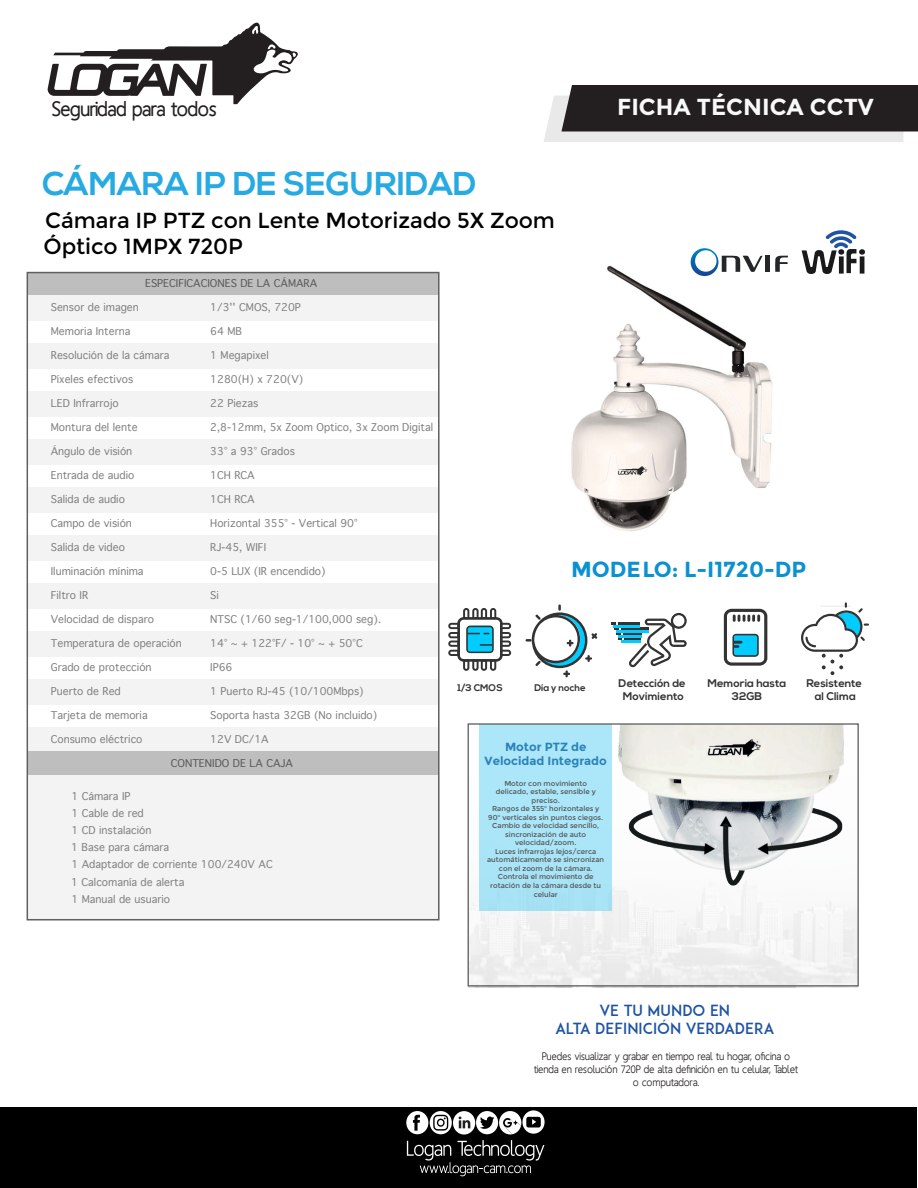
<style>
.page{position:relative;width:918px;height:1188px;background:#fff}
.page>*{position:absolute;margin:0;border:0;box-sizing:border-box;transform-origin:0 0}
.t1{font:700 33px "Nexa";color:#27aae1}
.t2{font:700 23.1px "Montserrat";color:#f8f8f9}
.t3{font:21.75px/26.1px "Montserrat";letter-spacing:-.005em;color:#000}
.t4{font:700 21.75px "Montserrat";color:#0b91d0}
.t5{font:700 20.85px "Homizio";color:#231f20}
.t6{font:15.3px/18.3px "ADAM.CGPRO";color:#1f53a4;text-align:center}
.t7{font:700 11.85px/14.2px "Montserrat";color:#2c82b8;text-align:center}
.t8{font:700 11.1px/13.4px "Nexa";color:#333;text-align:center}
.t9{font:10.95px/13px "Homizio";letter-spacing:.03em;color:#231f20;text-align:center;scale:.96 1}
.t10{font:10.35px/17.1px "Geneva";color:#808080}
.t11{font:10.35px "Geneva";color:#5a5a5a}
.t12{font:700 9.6px "Nexa";color:#333}
.t13{font:7.05px/8.6px "Montserrat";color:#515556;text-align:center}
</style>
<div class="page">
<svg style="left:47px;top:22px;width:251px;height:82px"></svg>
<svg style="left:544px;top:85px;width:374px;height:57px;background:#524e4f"></svg>
<div style="left:0;top:1107px;width:916px;height:81px;background:#000"></div>
<svg style="left:407px;top:1140px;width:137px;height:36px"></svg>
<svg style="left:406px;top:1111px;width:46px;height:23px"></svg>
<svg style="left:476px;top:1110px;width:69px;height:24px"></svg>
<svg style="left:453px;top:1111px;width:22px;height:24px"></svg>
<svg style="left:459px;top:1116px;width:11px;height:12px"></svg>
<svg style="left:526px;top:604px;width:71px;height:73px"></svg>
<svg style="left:724px;top:609px;width:43px;height:57px"></svg>
<svg style="left:448px;top:608px;width:63px;height:63px"></svg>
<img style="left:571px;top:250px;width:231px;height:281px">
<svg style="left:618px;top:466px;width:29px;height:10px"></svg>
<svg style="left:775px;top:256px;width:13px;height:16px"></svg>
<hr style="left:765px;top:256px;width:4px;height:16px;background:#242729">
<svg style="left:691px;top:248px;width:72px;height:28px"></svg>
<svg style="left:802px;top:230px;width:63px;height:44px"></svg>
<svg style="left:611px;top:613px;width:76px;height:54px"></svg>
<hr style="left:614px;top:625px;width:26px;height:3px;background:#0cf">
<hr style="left:616px;top:630px;width:33px;height:3px;background:#0cf">
<hr style="left:619px;top:635px;width:23px;height:3px;background:#0cf">
<hr style="left:621px;top:640px;width:20px;height:3px;background:#0cf">
<svg style="left:801px;top:602px;width:68px;height:73px"></svg>
<div style="left:461px;top:723px;width:398px;height:263px;background:#f3f3f3"></div>
<div style="left:479px;top:724px;width:133px;height:187px;background:#ace6f9"></div>
<img style="left:612px;top:725px;width:245px;height:161px">
<div style="left:468px;top:723px;width:391px;height:264px;border:1px solid #5d6162"></div>
<div style="left:27px;top:272px;width:411px;height:24px;background:#bfbebf"></div>
<div style="left:27px;top:295px;width:411px;height:25px;background:#f3f3f3"></div>
<div style="left:27px;top:343px;width:411px;height:25px;background:#f3f3f3"></div>
<div style="left:27px;top:391px;width:411px;height:26px;background:#f3f3f3"></div>
<div style="left:27px;top:439px;width:411px;height:26px;background:#f3f3f3"></div>
<div style="left:27px;top:487px;width:411px;height:26px;background:#f3f3f3"></div>
<div style="left:27px;top:535px;width:411px;height:26px;background:#f3f3f3"></div>
<div style="left:27px;top:583px;width:411px;height:26px;background:#f3f3f3"></div>
<div style="left:27px;top:631px;width:411px;height:26px;background:#f3f3f3"></div>
<div style="left:27px;top:679px;width:411px;height:26px;background:#f3f3f3"></div>
<div style="left:27px;top:727px;width:411px;height:26px;background:#f3f3f3"></div>
<div style="left:27px;top:751px;width:411px;height:26px;background:#bfbebf"></div>
<div style="left:27px;top:775px;width:411px;height:146px;background:#f3f3f3"></div>
<div style="left:27px;top:272px;width:413px;height:648px;border:2px solid #5d6162"></div>
<h3 class="t5" style="left:52px;top:97px;width:166px">Seguridad para todos</h3>
<h2 class="t2" style="left:617px;top:93px;width:258px">FICHA TÉCNICA CCTV</h2>
<h1 class="t1" style="left:42px;top:164px;width:436px">CÁMARA IP DE SEGURIDAD</h1>
<h3 class="t3" style="left:44px;top:208px;width:513px">Cámara IP PTZ con Lente Motorizado 5X Zoom<br>Óptico 1MPX 720P</h3>
<p class="t11" style="left:145px;top:277px;width:174px">ESPECIFICACIONES DE LA CÁMARA</p>
<p class="t10" style="left:51px;top:299px;width:90px">Sensor de imagen</p>
<p class="t10" style="left:210px;top:299px;width:92px">1/3'' CMOS, 720P</p>
<p class="t10" style="left:51px;top:323px;width:81px">Memoria Interna</p>
<p class="t10" style="left:210px;top:323px;width:33px">64 MB</p>
<p class="t10" style="left:51px;top:347px;width:120px">Resolución de la cámara</p>
<p class="t10" style="left:210px;top:347px;width:60px">1 Megapixel</p>
<p class="t10" style="left:51px;top:371px;width:84px">Píxeles efectivos</p>
<p class="t10" style="left:210px;top:371px;width:95px">1280(H) x 720(V)</p>
<p class="t10" style="left:51px;top:395px;width:69px">LED Infrarrojo</p>
<p class="t10" style="left:210px;top:395px;width:50px">22 Piezas</p>
<p class="t10" style="left:51px;top:419px;width:88px">Montura del lente</p>
<p class="t10" style="left:210px;top:419px;width:225px">2,8-12mm, 5x Zoom Optico, 3x Zoom Digital</p>
<p class="t10" style="left:51px;top:443px;width:83px">Ángulo de visión</p>
<p class="t10" style="left:210px;top:443px;width:86px">33° a 93° Grados</p>
<p class="t10" style="left:51px;top:467px;width:85px">Entrada de audio</p>
<p class="t10" style="left:210px;top:467px;width:46px">1CH RCA</p>
<p class="t10" style="left:51px;top:491px;width:76px">Salida de audio</p>
<p class="t10" style="left:210px;top:491px;width:46px">1CH RCA</p>
<p class="t10" style="left:51px;top:515px;width:83px">Campo de visión</p>
<p class="t10" style="left:210px;top:515px;width:149px">Horizontal 355° - Vertical 90°</p>
<p class="t10" style="left:51px;top:539px;width:76px">Salida de video</p>
<p class="t10" style="left:210px;top:539px;width:57px">RJ-45, WIFI</p>
<p class="t10" style="left:51px;top:563px;width:94px">Iluminación mínima</p>
<p class="t10" style="left:210px;top:563px;width:117px">0-5 LUX (IR encendido)</p>
<p class="t10" style="left:51px;top:587px;width:39px">Filtro IR</p>
<p class="t10" style="left:210px;top:587px;width:10px">Si</p>
<p class="t10" style="left:51px;top:611px;width:105px">Velocidad de disparo</p>
<p class="t10" style="left:210px;top:611px;width:172px">NTSC (1/60 seg-1/100,000 seg).</p>
<p class="t10" style="left:51px;top:635px;width:132px">Temperatura de operación</p>
<p class="t10" style="left:210px;top:635px;width:154px">14° ~ + 122°F/ - 10° ~ + 50°C</p>
<p class="t10" style="left:51px;top:659px;width:102px">Grado de protección</p>
<p class="t10" style="left:210px;top:659px;width:24px">IP66</p>
<p class="t10" style="left:51px;top:683px;width:72px">Puerto de Red</p>
<p class="t10" style="left:210px;top:683px;width:155px">1 Puerto RJ-45 (10/100Mbps)</p>
<p class="t10" style="left:51px;top:707px;width:98px">Tarjeta de memoria</p>
<p class="t10" style="left:210px;top:707px;width:169px">Soporta hasta 32GB (No incluido)</p>
<p class="t10" style="left:51px;top:731px;width:93px">Consumo eléctrico</p>
<p class="t10" style="left:210px;top:731px;width:60px">12V DC/1A</p>
<p class="t11" style="left:171px;top:758px;width:124px">CONTENIDO DE LA CAJA</p>
<p class="t10" style="left:71px;top:788px;width:203px">1 Cámara IP<br>1 Cable de red<br>1 CD instalación<br>1 Base para cámara<br>1 Adaptador de corriente 100/240V AC<br>1 Calcomanía de alerta<br>1 Manual de usuario</p>
<h3 class="t4" style="left:571px;top:556px;width:237px">MODELO: L-I1720-DP</h3>
<p class="t12" style="left:458px;top:682px;width:47px">1/3 CMOS</p>
<p class="t8" style="left:619px;top:677px;width:69px">Detección de<br>Movimiento</p>
<p class="t8" style="left:806px;top:677px;width:57px">Resistente al Clima</p>
<p class="t12" style="left:534px;top:682px;width:53px">Día y noche</p>
<p class="t8" style="left:708px;top:677px;width:80px">Memoria hasta<br>32GB</p>
<p class="t7" style="left:485px;top:740px;width:124px">Motor PTZ de<br>Velocidad Integrado</p>
<p class="t13" style="left:487px;top:779px;width:119px">Motor con movimiento delicado, estable, sensible y preciso.<br>Rangos de 355° horizontales y<br>90° verticales sin puntos ciegos.<br>Cambio de velocidad sencillo, sincronización de auto velocidad/zoom.<br>Luces infrarrojas lejos/cerca automáticamente se sincronizan con el zoom de la cámara.<br>Controla el movimiento de rotación de la cámara desde tu celular</p>
<h3 class="t6" style="left:556px;top:1001px;width:220px">VE TU MUNDO EN<br>ALTA DEFINICIÓN VERDADERA</h3>
<p class="t9" style="left:534px;top:1050px;width:277px">Puedes visualizar y grabar en tiempo real tu hogar, oficina o tienda en resolución 720P de alta definición en tu celular, Tablet o computadora.</p>
</div>
